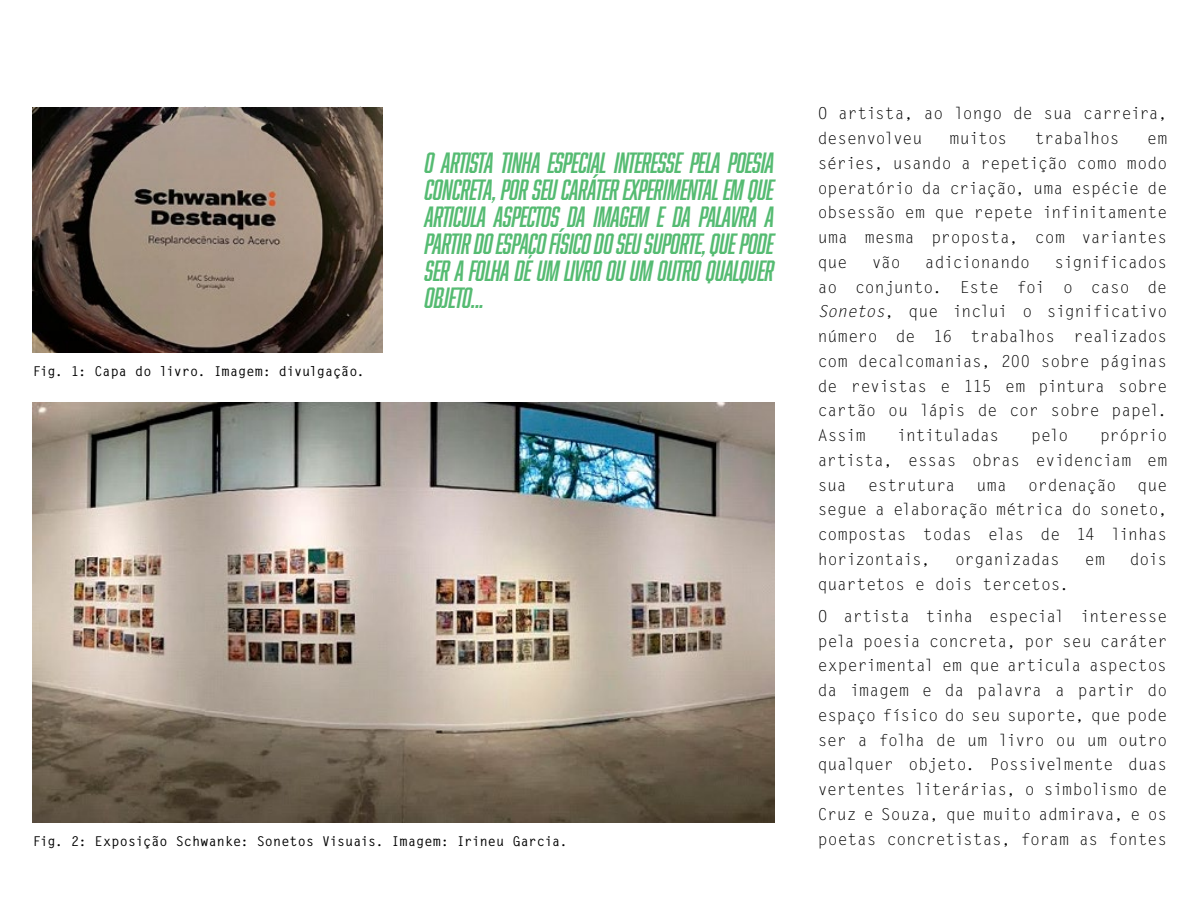
<style>
.page{position:relative;width:1200px;height:900px;background:#fff}
.page>*{position:absolute;margin:0;border:0;box-sizing:border-box;transform-origin:0 0}
.t1{font:italic 27px/27px "Abolition";letter-spacing:-.01em;color:#55bb72;text-align:justify}
.t2{font:16.5px/24.8px "Letter Gothic Std";letter-spacing:-.015em;color:#000;text-align:justify}
.t3{font:700 13.5px "Letter Gothic Std";color:#000}
.s1{font-style:italic}
</style>
<div class="page">
<img style="left:33px;top:107px;width:349px;height:246px">
<img style="left:33px;top:403px;width:742px;height:419px">
<p class="t3" style="left:33px;top:363px;width:333px">Fig. 1: Capa do livro. Imagem: divulgação.</p>
<h1 class="t1" style="left:425px;top:148px;width:351px">O ARTISTA TINHA ESPECIAL INTERESSE PELA POESIA CONCRETA, POR SEU CARÁTER EXPERIMENTAL EM QUE ARTICULA ASPECTOS DA IMAGEM E DA PALAVRA A PARTIR DO ESPAÇO FÍSICO DO SEU SUPORTE, QUE PODE SER A FOLHA DE UM LIVRO OU UM OUTRO QUALQUER OBJETO...</h1>
<p class="t3" style="left:33px;top:833px;width:536px">Fig. 2: Exposição Schwanke: Sonetos Visuais. Imagem: Irineu Garcia.</p>
<p class="t2" style="left:818px;top:102px;width:351px">O artista, ao longo de sua carreira, desenvolveu</p>
<p class="t2" style="left:950px;top:126px;width:60px">muitos</p>
<p class="t2" style="left:1035px;top:126px;width:86px">trabalhos</p>
<p class="t2" style="left:818px;top:126px;width:351px;text-indent:329px">em séries, usando a repetição como modo operatório da criação, uma espécie de obsessão em que repete infinitamente uma mesma proposta, com variantes que</p>
<p class="t2" style="left:818px;top:250px;width:351px;text-indent:237px">significados ao conjunto. Este foi o caso de <span class="s1">Sonetos</span>, que inclui o significativo número de 16 trabalhos realizados com decalcomanias, 200 sobre páginas de revistas e 115 em pintura sobre cartão ou lápis de cor sobre papel.<br>Assim</p>
<p class="t2" style="left:872px;top:250px;width:30px">vão</p>
<p class="t2" style="left:925px;top:250px;width:107px">adicionando</p>
<p class="t2" style="left:897px;top:423px;width:104px">intituladas</p>
<p class="t2" style="left:1031px;top:423px;width:39px">pelo</p>
<p class="t2" style="left:818px;top:423px;width:351px;text-indent:282px">próprio artista, essas obras evidenciam em sua</p>
<p class="t2" style="left:868px;top:473px;width:89px">estrutura</p>
<p class="t2" style="left:977px;top:473px;width:32px">uma</p>
<p class="t2" style="left:1028px;top:473px;width:89px">ordenação</p>
<p class="t2" style="left:818px;top:473px;width:351px;text-indent:320px">que segue a elaboração métrica do soneto, compostas todas elas de 14 linhas horizontais,</p>
<p class="t2" style="left:955px;top:547px;width:107px">organizadas</p>
<p class="t2" style="left:1085px;top:547px;width:22px">em</p>
<p class="t2" style="left:1130px;top:547px;width:39px">dois</p>
<p class="t2" style="left:818px;top:568px;width:351px;line-height:32.2px">quartetos e dois tercetos.<br>O artista tinha especial interesse</p>
<p class="t2" style="left:818px;top:629px;width:351px">pela poesia concreta, por seu caráter experimental em que articula aspectos da imagem e da palavra a partir do espaço físico do seu suporte, que pode ser a folha de um livro ou um outro qualquer objeto. Possivelmente duas vertentes literárias, o simbolismo de Cruz e Souza, que muito admirava, e os poetas concretistas, foram as fontes</p>
</div>
